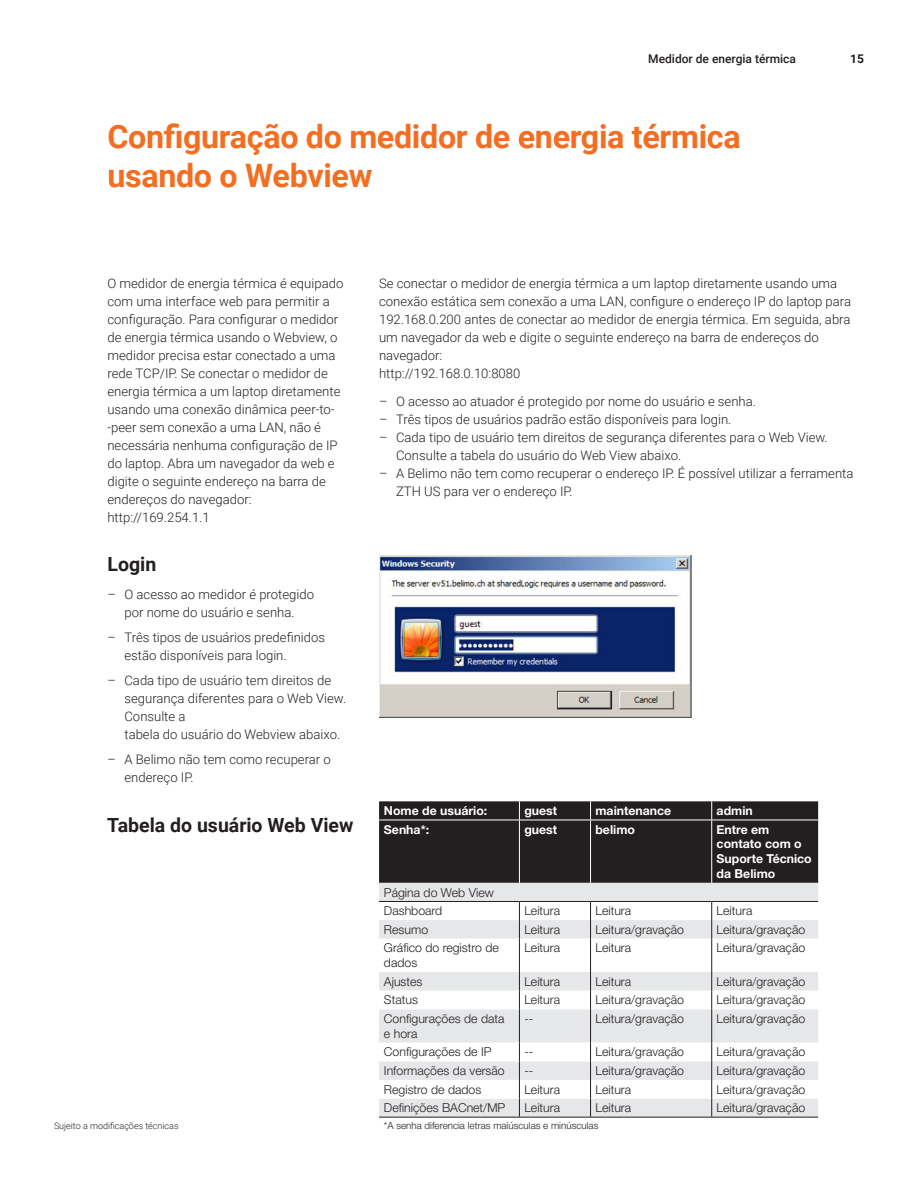
<style>
.page{position:relative;width:918px;height:1188px;background:#fff}
.page>*{position:absolute;margin:0;border:0;box-sizing:border-box;transform-origin:0 0}
.Belimo_Headline_33pt{font:700 32.25px/38.7px "Roboto";letter-spacing:-.01em;color:#f36e21}
.Belimo_subtitel_13pt{font:700 19.5px "Roboto";color:#231f20}
.Belimo_Body_8_75pt{font:300 13.2px/18px "Roboto";color:#231f20}
.t1{font:300 12.3px/14.7px "Helvetica Neue LT Std";color:#231f20}
.t2{font:700 12.3px/14.7px "Helvetica Neue LT Std";color:#fff}
.Belimo_rubric_right{font:500 12px "Roboto";color:#231f20}
.Belimo_page_number_r{font:700 12px "Roboto";color:#231f20}
.t3{font:300 9.9px "Helvetica Neue LT Std";color:#231f20}
.Fussnote_links{font:300 9px "Roboto";color:#231f20}
</style>
<div class="page">
<img style="left:379px;top:556px;width:313px;height:161px">
<svg style="left:379px;top:883px;width:439px;height:234px;fill:#e6e7e9"></svg>
<svg style="left:379px;top:939px;width:439px;height:160px"></svg>
<hr style="left:519px;top:939px;width:1px;height:33px;background:#231f20">
<hr style="left:590px;top:939px;width:1px;height:33px;background:#231f20">
<hr style="left:711px;top:939px;width:1px;height:33px;background:#231f20">
<svg style="left:519px;top:972px;width:1px;height:37px"></svg>
<svg style="left:590px;top:972px;width:1px;height:37px"></svg>
<svg style="left:711px;top:972px;width:1px;height:37px"></svg>
<hr style="left:519px;top:1009px;width:1px;height:34px;background:#231f20">
<hr style="left:590px;top:1009px;width:1px;height:34px;background:#231f20">
<hr style="left:711px;top:1009px;width:1px;height:34px;background:#231f20">
<svg style="left:519px;top:1043px;width:1px;height:74px"></svg>
<svg style="left:590px;top:1043px;width:1px;height:74px"></svg>
<svg style="left:711px;top:1043px;width:1px;height:74px"></svg>
<hr style="left:379px;top:1117px;width:140px;height:1px;background:#231f20">
<hr style="left:519px;top:1117px;width:72px;height:1px;background:#231f20">
<hr style="left:591px;top:1117px;width:121px;height:1px;background:#231f20">
<hr style="left:712px;top:1117px;width:106px;height:1px;background:#231f20">
<svg style="left:519px;top:902px;width:1px;height:37px"></svg>
<svg style="left:590px;top:902px;width:1px;height:37px"></svg>
<svg style="left:711px;top:902px;width:1px;height:37px"></svg>
<hr style="left:379px;top:901px;width:140px;height:1px;background:#231f20">
<hr style="left:519px;top:901px;width:72px;height:1px;background:#231f20">
<hr style="left:591px;top:901px;width:121px;height:1px;background:#231f20">
<hr style="left:712px;top:901px;width:106px;height:1px;background:#231f20">
<div style="left:379px;top:801px;width:439px;height:82px;background:#231f20"></div>
<hr style="left:519px;top:820px;width:72px;height:1px;background:#fff">
<hr style="left:519px;top:820px;width:1px;height:63px;background:#fff">
<hr style="left:590px;top:820px;width:1px;height:63px;background:#fff">
<p class="Belimo_rubric_right" style="left:648px;top:50px;width:149px">Medidor de energia térmica</p>
<p class="Belimo_page_number_r" style="left:850px;top:50px;width:15px">15</p>
<p class="Belimo_Headline_33pt" style="left:107px;top:116px;width:635px">Configuração do medidor de energia térmica usando o Webview</p>
<p class="Belimo_Body_8_75pt" style="left:107px;top:274px;width:237px">O medidor de energia térmica é equipado com uma interface web para permitir a configuração. Para configurar o medidor de energia térmica usando o Webview, o medidor precisa estar conectado a uma rede TCP/IP. Se conectar o medidor de energia térmica a um laptop diretamente usando uma conexão dinâmica peer-to--peer sem conexão a uma LAN, não é necessária nenhuma configuração de IP do laptop. Abra um navegador da web e digite o seguinte endereço na barra de endereços do navegador: http://169.254.1.1</p>
<p class="Belimo_subtitel_13pt" style="left:107px;top:551px;width:50px">Login</p>
<p class="Belimo_Body_8_75pt" style="left:107px;top:585px;width:208px;text-align:center">– O acesso ao medidor é protegido por nome do usuário e senha.</p>
<p class="Belimo_Body_8_75pt" style="left:124px;top:628px;width:202px;text-indent:-17px">– Três tipos de usuários predefinidos estão disponíveis para login.</p>
<p class="Belimo_Body_8_75pt" style="left:124px;top:671px;width:223px;text-indent:-17px">– Cada tipo de usuário tem direitos de segurança diferentes para o Web View.<br>Consulte a<br>tabela do usuário do Webview abaixo.</p>
<p class="Belimo_Body_8_75pt" style="left:124px;top:749px;width:208px;text-indent:-17px">– A Belimo não tem como recuperar o endereço IP.</p>
<p class="Belimo_subtitel_13pt" style="left:107px;top:812px;width:248px">Tabela do usuário Web View</p>
<p class="Fussnote_links" style="left:54px;top:1119px;width:126px">Sujeito a modificações técnicas</p>
<p class="Belimo_Body_8_75pt" style="left:379px;top:274px;width:474px">Se conectar o medidor de energia térmica a um laptop diretamente usando uma conexão estática sem conexão a uma LAN, configure o endereço IP do laptop para 192.168.0.200 antes de conectar ao medidor de energia térmica. Em seguida, abra um navegador da web e digite o seguinte endereço na barra de endereços do navegador:</p>
<p class="Belimo_Body_8_75pt" style="left:379px;top:364px;width:143px">http://192.168.0.10:8080</p>
<p class="Belimo_Body_8_75pt" style="left:379px;top:392px;width:378px">– O acesso ao atuador é protegido por nome do usuário e senha.</p>
<p class="Belimo_Body_8_75pt" style="left:379px;top:410px;width:354px">– Três tipos de usuários padrão estão disponíveis para login.</p>
<p class="Belimo_Body_8_75pt" style="left:396px;top:428px;width:433px;text-indent:-17px">– Cada tipo de usuário tem direitos de segurança diferentes para o Web View.<br>Consulte a tabela do usuário do Web View abaixo.</p>
<p class="Belimo_Body_8_75pt" style="left:396px;top:464px;width:459px;text-indent:-17px">– A Belimo não tem como recuperar o endereço IP. É possível utilizar a ferramenta<br>ZTH US para ver o endereço IP.</p>
<p class="t2" style="left:384px;top:803px;width:105px">Nome de usuário:</p>
<p class="t2" style="left:524px;top:803px;width:34px">guest</p>
<p class="t2" style="left:595px;top:803px;width:77px">maintenance</p>
<p class="t2" style="left:717px;top:803px;width:38px">admin</p>
<p class="t2" style="left:384px;top:822px;width:47px">Senha*:</p>
<p class="t2" style="left:524px;top:822px;width:34px">guest</p>
<p class="t2" style="left:595px;top:822px;width:41px">belimo</p>
<p class="t2" style="left:717px;top:822px;width:97px">Entre em contato com o<br>Suporte Técnico da Belimo</p>
<p class="t1" style="left:384px;top:885px;width:111px">Página do Web View</p>
<p class="t1" style="left:384px;top:903px;width:60px">Dashboard</p>
<p class="t1" style="left:524px;top:903px;width:37px">Leitura</p>
<p class="t1" style="left:595px;top:903px;width:37px">Leitura</p>
<p class="t1" style="left:717px;top:903px;width:37px">Leitura</p>
<p class="t1" style="left:384px;top:922px;width:46px">Resumo</p>
<p class="t1" style="left:524px;top:922px;width:37px">Leitura</p>
<p class="t1" style="left:595px;top:922px;width:90px">Leitura/gravação</p>
<p class="t1" style="left:717px;top:922px;width:90px">Leitura/gravação</p>
<p class="t1" style="left:384px;top:940px;width:116px">Gráfico do registro de dados</p>
<p class="t1" style="left:524px;top:940px;width:37px">Leitura</p>
<p class="t1" style="left:595px;top:940px;width:37px">Leitura</p>
<p class="t1" style="left:717px;top:940px;width:90px">Leitura/gravação</p>
<p class="t1" style="left:384px;top:974px;width:40px">Ajustes</p>
<p class="t1" style="left:524px;top:974px;width:37px">Leitura</p>
<p class="t1" style="left:595px;top:974px;width:37px">Leitura</p>
<p class="t1" style="left:717px;top:974px;width:90px">Leitura/gravação</p>
<p class="t1" style="left:384px;top:992px;width:35px">Status</p>
<p class="t1" style="left:524px;top:992px;width:37px">Leitura</p>
<p class="t1" style="left:595px;top:992px;width:90px">Leitura/gravação</p>
<p class="t1" style="left:717px;top:992px;width:90px">Leitura/gravação</p>
<p class="t1" style="left:384px;top:1011px;width:122px">Configurações de data e hora</p>
<p class="t1" style="left:524px;top:1011px;width:11px">--</p>
<p class="t1" style="left:595px;top:1011px;width:90px">Leitura/gravação</p>
<p class="t1" style="left:717px;top:1011px;width:90px">Leitura/gravação</p>
<p class="t1" style="left:384px;top:1044px;width:109px">Configurações de IP</p>
<p class="t1" style="left:524px;top:1044px;width:11px">--</p>
<p class="t1" style="left:595px;top:1044px;width:90px">Leitura/gravação</p>
<p class="t1" style="left:717px;top:1044px;width:90px">Leitura/gravação</p>
<p class="t1" style="left:384px;top:1063px;width:122px">Informações da versão</p>
<p class="t1" style="left:524px;top:1063px;width:11px">--</p>
<p class="t1" style="left:595px;top:1063px;width:90px">Leitura/gravação</p>
<p class="t1" style="left:717px;top:1063px;width:90px">Leitura/gravação</p>
<p class="t1" style="left:384px;top:1082px;width:99px">Registro de dados</p>
<p class="t1" style="left:524px;top:1082px;width:37px">Leitura</p>
<p class="t1" style="left:595px;top:1082px;width:37px">Leitura</p>
<p class="t1" style="left:717px;top:1082px;width:90px">Leitura/gravação</p>
<p class="t1" style="left:384px;top:1100px;width:123px">Definições BACnet/MP</p>
<p class="t1" style="left:524px;top:1100px;width:37px">Leitura</p>
<p class="t1" style="left:595px;top:1100px;width:37px">Leitura</p>
<p class="t1" style="left:717px;top:1100px;width:90px">Leitura/gravação</p>
<p class="t3" style="left:384px;top:1120px;width:216px">*A senha diferencia letras maiúsculas e minúsculas</p>
</div>
